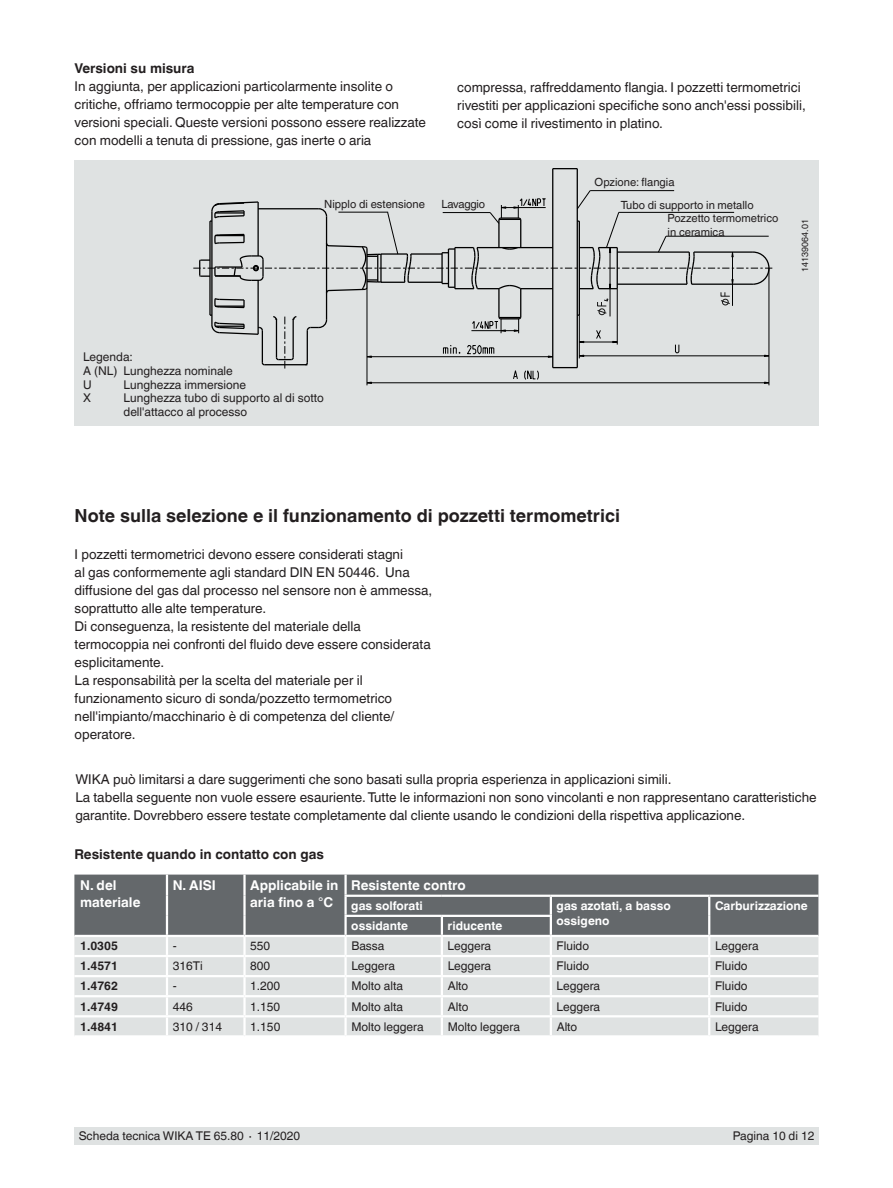
<style>
.page{position:relative;width:893px;height:1188px;background:#fff}
.page>*{position:absolute;margin:0;border:0;box-sizing:border-box;transform-origin:0 0}
.t1{font:700 18px "Helvetica World";color:#231f20}
.t2{font:13.5px/18px "Helvetica World";color:#231f20}
.t3{font:700 13.5px/16.5px "Helvetica World";color:#fff}
.t4{font:700 13.5px "Helvetica World";color:#231f20}
.t5{font:12px/13.6px "Helvetica World";color:#231f20}
.t6{font:700 12px/15px "Helvetica World";color:#fff}
.t7{font:700 12px "Helvetica World";color:#231f20}
.t8{font:11.25px/23px "Helvetica World";color:#231f20}
.t9{font:9px "Helvetica World";color:#231f20}
</style>
<div class="page">
<div style="left:74px;top:1128px;width:745px;height:17px;background:#dfe2e2"></div>
<div style="left:74px;top:875px;width:744px;height:60px;background:#64686b"></div>
<div style="left:74px;top:937px;width:744px;height:98px;background:#dfe2e2"></div>
<hr style="left:344px;top:895px;width:98px;height:2px;background:#fff">
<hr style="left:442px;top:895px;width:109px;height:2px;background:#fff">
<hr style="left:551px;top:895px;width:158px;height:2px;background:#fff">
<hr style="left:344px;top:915px;width:98px;height:2px;background:#fff">
<hr style="left:442px;top:915px;width:110px;height:2px;background:#fff">
<hr style="left:243px;top:937px;width:3px;height:18px;background:#fff">
<hr style="left:344px;top:937px;width:3px;height:18px;background:#fff">
<hr style="left:74px;top:955px;width:93px;height:2px;background:#fff">
<hr style="left:167px;top:955px;width:77px;height:2px;background:#fff">
<hr style="left:244px;top:955px;width:102px;height:2px;background:#fff">
<hr style="left:243px;top:957px;width:3px;height:18px;background:#fff">
<hr style="left:346px;top:955px;width:96px;height:2px;background:#fff">
<hr style="left:344px;top:957px;width:3px;height:18px;background:#fff">
<hr style="left:442px;top:955px;width:109px;height:2px;background:#fff">
<hr style="left:551px;top:955px;width:158px;height:2px;background:#fff">
<hr style="left:709px;top:955px;width:109px;height:2px;background:#fff">
<hr style="left:74px;top:975px;width:93px;height:2px;background:#fff">
<hr style="left:167px;top:975px;width:77px;height:2px;background:#fff">
<hr style="left:244px;top:975px;width:102px;height:2px;background:#fff">
<hr style="left:243px;top:977px;width:3px;height:18px;background:#fff">
<hr style="left:346px;top:975px;width:96px;height:2px;background:#fff">
<hr style="left:344px;top:977px;width:3px;height:18px;background:#fff">
<hr style="left:442px;top:975px;width:109px;height:2px;background:#fff">
<hr style="left:551px;top:975px;width:158px;height:2px;background:#fff">
<hr style="left:709px;top:975px;width:109px;height:2px;background:#fff">
<hr style="left:74px;top:995px;width:93px;height:2px;background:#fff">
<hr style="left:167px;top:995px;width:77px;height:2px;background:#fff">
<hr style="left:244px;top:995px;width:102px;height:2px;background:#fff">
<hr style="left:243px;top:997px;width:3px;height:18px;background:#fff">
<hr style="left:346px;top:995px;width:96px;height:2px;background:#fff">
<hr style="left:344px;top:997px;width:3px;height:18px;background:#fff">
<hr style="left:442px;top:995px;width:109px;height:2px;background:#fff">
<hr style="left:551px;top:995px;width:158px;height:2px;background:#fff">
<hr style="left:709px;top:995px;width:109px;height:2px;background:#fff">
<hr style="left:74px;top:1015px;width:93px;height:2px;background:#fff">
<hr style="left:167px;top:1015px;width:77px;height:2px;background:#fff">
<hr style="left:244px;top:1015px;width:102px;height:2px;background:#fff">
<hr style="left:243px;top:1017px;width:3px;height:18px;background:#fff">
<hr style="left:346px;top:1015px;width:96px;height:2px;background:#fff">
<hr style="left:344px;top:1017px;width:3px;height:18px;background:#fff">
<hr style="left:442px;top:1015px;width:109px;height:2px;background:#fff">
<svg style="left:441px;top:917px;width:2px;height:118px"></svg>
<hr style="left:551px;top:1015px;width:158px;height:2px;background:#fff">
<svg style="left:550px;top:897px;width:2px;height:138px"></svg>
<hr style="left:709px;top:1015px;width:109px;height:2px;background:#fff">
<hr style="left:346px;top:935px;width:96px;height:2px;background:#fff">
<hr style="left:442px;top:935px;width:109px;height:2px;background:#fff">
<hr style="left:551px;top:935px;width:158px;height:2px;background:#fff">
<hr style="left:709px;top:895px;width:109px;height:2px;background:#fff">
<svg style="left:708px;top:897px;width:2px;height:138px"></svg>
<hr style="left:709px;top:935px;width:109px;height:2px;background:#fff">
<hr style="left:166px;top:875px;width:2px;height:21px;background:#fff">
<hr style="left:166px;top:896px;width:2px;height:20px;background:#fff">
<svg style="left:166px;top:916px;width:2px;height:119px"></svg>
<hr style="left:74px;top:935px;width:93px;height:2px;background:#fff">
<hr style="left:243px;top:875px;width:3px;height:21px;background:#fff">
<hr style="left:344px;top:875px;width:3px;height:20px;background:#fff">
<hr style="left:243px;top:896px;width:3px;height:20px;background:#fff">
<hr style="left:344px;top:897px;width:3px;height:18px;background:#fff">
<hr style="left:243px;top:916px;width:3px;height:19px;background:#fff">
<hr style="left:344px;top:917px;width:3px;height:18px;background:#fff">
<div style="left:75px;top:161px;width:744px;height:265px;background:#dfe2e2"></div>
<hr style="left:769px;top:268px;width:1px;height:117px;background:#000">
<hr style="left:367px;top:288px;width:1px;height:97px;background:#000">
<svg style="left:553px;top:168px;width:24px;height:1px"></svg>
<hr style="left:577px;top:169px;width:1px;height:199px;background:#000">
<hr style="left:552px;top:169px;width:1px;height:199px;background:#000">
<svg style="left:193px;top:190px;width:579px;height:194px"></svg>
<hr style="left:732px;top:254px;width:1px;height:52px;background:#000">
<p class="t4" style="left:75px;top:61px;width:121px">Versioni su misura</p>
<p class="t2" style="left:75px;top:78px;width:353px">In aggiunta, per applicazioni particolarmente insolite o critiche, offriamo termocoppie per alte temperature con versioni speciali. Queste versioni possono essere realizzate con modelli a tenuta di pressione, gas inerte o aria</p>
<p class="t2" style="left:457px;top:78px;width:350px">compressa, raffreddamento flangia. I pozzetti termometrici rivestiti per applicazioni specifiche sono anch'essi possibili, così come il rivestimento in platino.</p>
<p class="t5" style="left:83px;top:350px;width:151px">Legenda:<br>A (NL) Lunghezza nominale<br>U</p>
<p class="t5" style="left:123px;top:378px;width:124px">Lunghezza immersione</p>
<p class="t8" style="left:324px;top:192px;width:102px">Nipplo di estensione</p>
<p class="t8" style="left:441px;top:192px;width:45px">Lavaggio</p>
<p class="t5" style="left:83px;top:391px;width:9px">X</p>
<p class="t5" style="left:123px;top:392px;width:202px">Lunghezza tubo di supporto al di sotto dell'attacco al processo</p>
<p class="t8" style="left:621px;top:170px;width:134px;text-indent:-26px">Opzione: flangia<br>Tubo di supporto in metallo</p>
<p class="t8" style="left:668px;top:212px;width:112px;line-height:13.5px">Pozzetto termometrico in ceramica</p>
<p class="t9" style="left:800px;top:272px;width:54px;rotate:-90deg">14139064.01</p>
<h1 class="t1" style="left:75px;top:506px;width:547px">Note sulla selezione e il funzionamento di pozzetti termometrici</h1>
<p class="t2" style="left:75px;top:546px;width:359px">I pozzetti termometrici devono essere considerati stagni<br>al gas conformemente agli standard DIN EN 50446. Una diffusione del gas dal processo nel sensore non è ammessa, soprattutto alle alte temperature.<br>Di conseguenza, la resistente del materiale della termocoppia nei confronti del fluido deve essere considerata esplicitamente.<br>La responsabilità per la scelta del materiale per il funzionamento sicuro di sonda/pozzetto termometrico nell'impianto/macchinario è di competenza del cliente/ operatore.</p>
<p class="t2" style="left:75px;top:771px;width:743px">WIKA può limitarsi a dare suggerimenti che sono basati sulla propria esperienza in applicazioni simili.<br>La tabella seguente non vuole essere esauriente. Tutte le informazioni non sono vincolanti e non rappresentano caratteristiche garantite. Dovrebbero essere testate completamente dal cliente usando le condizioni della rispettiva applicazione.</p>
<p class="t4" style="left:75px;top:846px;width:251px">Resistente quando in contatto con gas</p>
<p class="t3" style="left:80px;top:877px;width:62px">N. del materiale</p>
<p class="t3" style="left:173px;top:877px;width:45px">N. AISI</p>
<p class="t3" style="left:250px;top:877px;width:90px">Applicabile in aria fino a °C</p>
<p class="t3" style="left:351px;top:877px;width:116px">Resistente contro</p>
<p class="t6" style="left:351px;top:898px;width:73px">gas solforati</p>
<p class="t6" style="left:557px;top:898px;width:116px">gas azotati, a basso ossigeno</p>
<p class="t6" style="left:715px;top:898px;width:94px">Carburizzazione</p>
<p class="t6" style="left:351px;top:919px;width:58px">ossidante</p>
<p class="t6" style="left:448px;top:919px;width:56px">riducente</p>
<p class="t7" style="left:80px;top:939px;width:39px">1.0305</p>
<p class="t5" style="left:173px;top:939px;width:5px">-</p>
<p class="t5" style="left:250px;top:939px;width:22px">550</p>
<p class="t5" style="left:351px;top:939px;width:35px">Bassa</p>
<p class="t5" style="left:448px;top:939px;width:45px">Leggera</p>
<p class="t5" style="left:557px;top:939px;width:34px">Fluido</p>
<p class="t5" style="left:715px;top:939px;width:45px">Leggera</p>
<p class="t7" style="left:80px;top:959px;width:39px">1.4571</p>
<p class="t5" style="left:173px;top:959px;width:31px">316Ti</p>
<p class="t5" style="left:250px;top:959px;width:22px">800</p>
<p class="t5" style="left:351px;top:959px;width:45px">Leggera</p>
<p class="t5" style="left:448px;top:959px;width:45px">Leggera</p>
<p class="t5" style="left:557px;top:959px;width:34px">Fluido</p>
<p class="t5" style="left:715px;top:959px;width:34px">Fluido</p>
<p class="t7" style="left:80px;top:979px;width:39px">1.4762</p>
<p class="t5" style="left:173px;top:980px;width:5px">-</p>
<p class="t5" style="left:250px;top:980px;width:32px">1.200</p>
<p class="t5" style="left:351px;top:980px;width:53px">Molto alta</p>
<p class="t5" style="left:448px;top:980px;width:22px">Alto</p>
<p class="t5" style="left:557px;top:980px;width:45px">Leggera</p>
<p class="t5" style="left:715px;top:980px;width:34px">Fluido</p>
<p class="t7" style="left:80px;top:999px;width:39px">1.4749</p>
<p class="t5" style="left:173px;top:1000px;width:22px">446</p>
<p class="t5" style="left:250px;top:1000px;width:32px">1.150</p>
<p class="t5" style="left:351px;top:1000px;width:53px">Molto alta</p>
<p class="t5" style="left:448px;top:1000px;width:22px">Alto</p>
<p class="t5" style="left:557px;top:1000px;width:45px">Leggera</p>
<p class="t5" style="left:715px;top:1000px;width:34px">Fluido</p>
<p class="t7" style="left:80px;top:1019px;width:39px">1.4841</p>
<p class="t5" style="left:173px;top:1020px;width:51px">310 / 314</p>
<p class="t5" style="left:250px;top:1020px;width:32px">1.150</p>
<p class="t5" style="left:351px;top:1020px;width:74px">Molto leggera</p>
<p class="t5" style="left:448px;top:1020px;width:74px">Molto leggera</p>
<p class="t5" style="left:557px;top:1020px;width:22px">Alto</p>
<p class="t5" style="left:715px;top:1020px;width:45px">Leggera</p>
<p class="t5" style="left:79px;top:1129px;width:223px">Scheda tecnica WIKA TE 65.80 ∙ 11/2020</p>
<p class="t5" style="left:733px;top:1129px;width:83px">Pagina 10 di 12</p>
</div>
